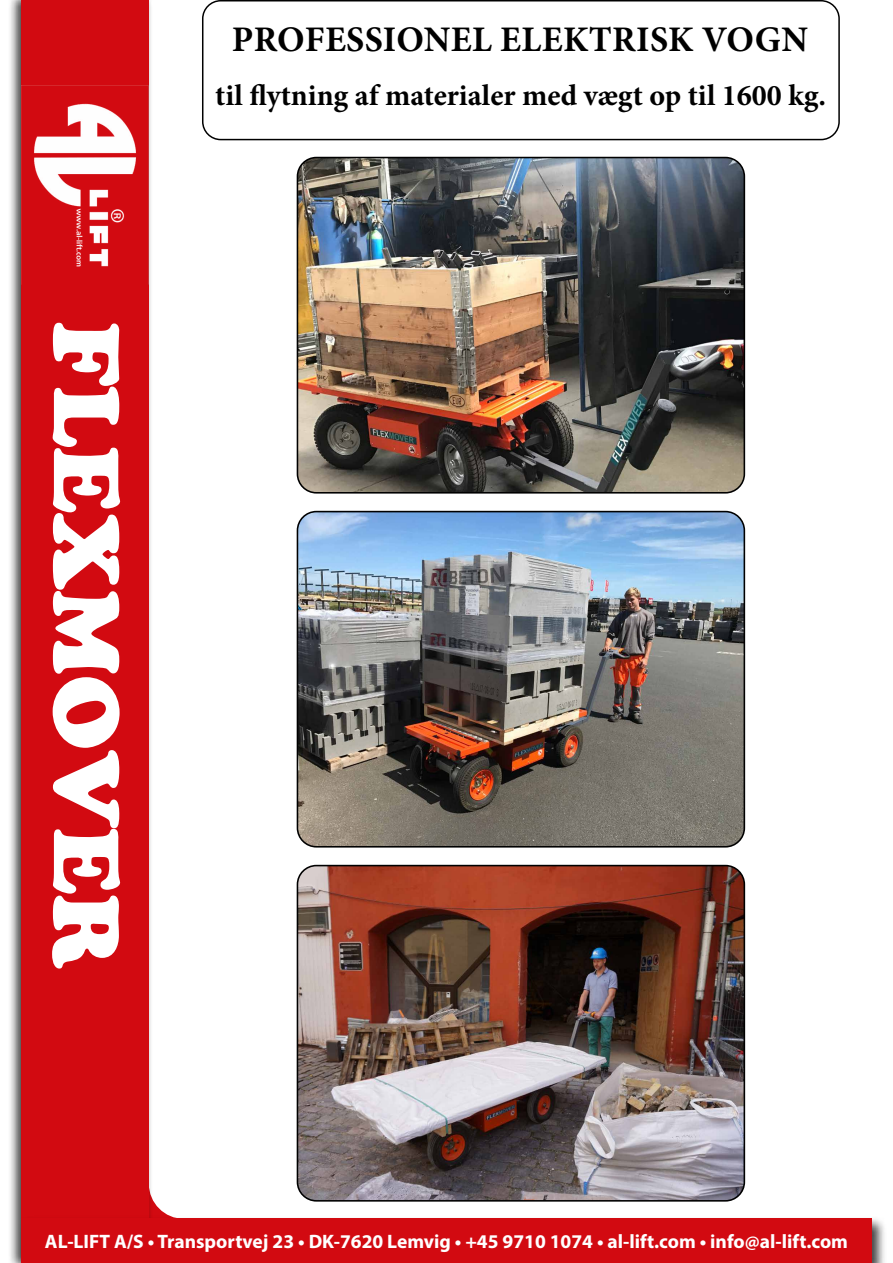
<style>
.page{position:relative;width:893px;height:1263px;background:#fff}
.page>*{position:absolute;margin:0;border:0;box-sizing:border-box;transform-origin:0 0}
.t1{font:91.8px "Cooper Black Std";color:#fff}
.t2{font:700 36px "Minion Pro";letter-spacing:.01em;color:#000}
.t3{font:700 30px "Minion Pro";color:#000}
.t4{font:700 19.5px "Myriad Pro";color:#fff}
</style>
<div class="page">
<div style="left:8px;top:0;width:146px;height:1263px;background:#000;opacity:.75"></div>
<div style="left:21px;top:0;width:128px;height:1263px;background:#d20a11"></div>
<img style="left:21px;top:85px;width:128px;height:200px">
<div style="left:18px;top:1215px;width:869px;height:48px;background:#000;opacity:.75"></div>
<div style="left:21px;top:1219px;width:851px;height:44px;background:#d20a11"></div>
<img style="left:297px;top:512px;width:447px;height:335px">
<div style="left:297px;top:511px;width:448px;height:336px;border:2px solid #000;border-radius:19px"></div>
<img style="left:297px;top:865px;width:447px;height:336px">
<div style="left:297px;top:865px;width:448px;height:336px;border:2px solid #000;border-radius:19px"></div>
<img style="left:297px;top:158px;width:447px;height:334px">
<div style="left:297px;top:157px;width:448px;height:337px;border:2px solid #000;border-radius:19px"></div>
<div style="left:202px;top:0;width:638px;height:140px;border:2px solid #000;border-radius:18px"></div>
<h1 class="t1" style="left:141px;top:321px;width:649px;rotate:90deg">FLEXMOVER</h1>
<h2 class="t2" style="left:232px;top:14px;width:578px">PROFESSIONEL ELEKTRISK VOGN</h2>
<h3 class="t3" style="left:215px;top:75px;width:612px">til flytning af materialer med vægt op til 1600 kg.</h3>
<p class="t4" style="left:45px;top:1229px;width:805px">AL-LIFT A/S • Transportvej 23 • DK-7620 Lemvig • +45 9710 1074 • al-lift.com • info@al-lift.com</p>
</div>
